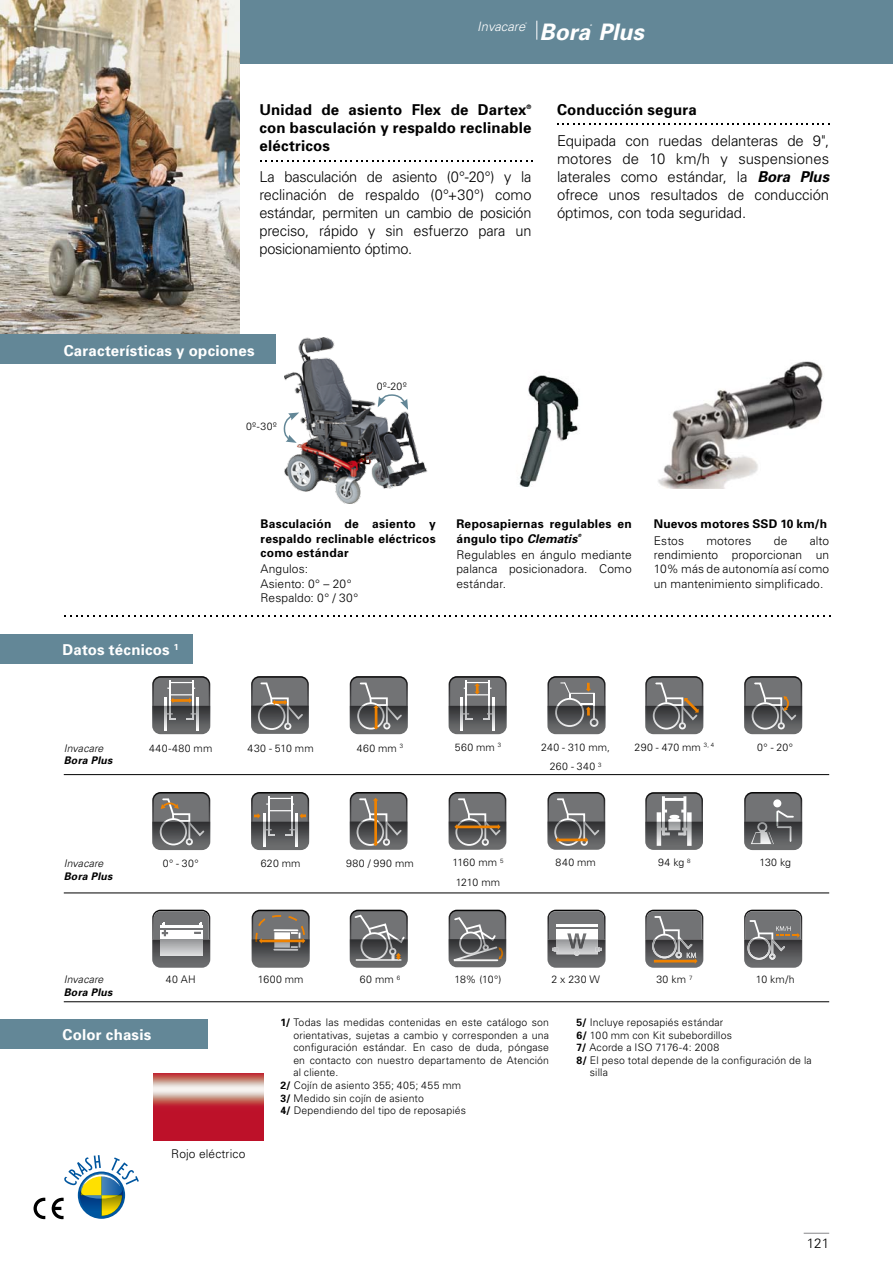
<style>
.page{position:relative;width:893px;height:1263px;background:#fff}
.page>*{position:absolute;margin:0;border:0;box-sizing:border-box;transform-origin:0 0}
.t1{font:italic 700 22.8px "Univers";color:#fff}
.t2{font:300 15px/18px "Univers";letter-spacing:-.01em;color:#000;text-align:justify}
.t3{font:700 15px/18px "Univers";letter-spacing:.015em;color:#000}
.t4{font:700 15px "Univers";letter-spacing:.015em;color:#fff}
.t5{font:300 13.5px "Univers";color:#000}
.t6{font:italic 300 12.9px "Univers";color:#fff}
.t7{font:300 12px/14.4px "Univers";letter-spacing:.01em;color:#000;text-align:justify}
.t8{font:700 12px/14.4px "Univers";letter-spacing:.02em;color:#000;text-align:justify}
.t9{font:300 10.5px/19.5px "Univers";letter-spacing:.015em;color:#000;text-align:center}
.t10{font:italic 300 10.5px "Univers";letter-spacing:.01em;color:#000}
.t11{font:italic 700 10.5px "Univers";letter-spacing:.02em;color:#000}
.t12{font:300 10.5px/19.5px "Univers";letter-spacing:-.01em;color:#000;text-align:center}
.t13{font:700 6.15px "Univers";color:#000}
.t14{font:italic 700 4.35px "Univers";color:#000}
.t15{font:italic 300 2.25px "Univers";color:#fff}
.t16{font:italic 700 2.25px "Univers";color:#fff}
.s1{font-weight:700;font-style:italic}
.s2{font-style:italic}
.s3{font-weight:700}
</style>
<div class="page">
<div style="left:0;top:634px;width:192px;height:30px;background:#638797"></div>
<hr style="left:64px;top:774px;width:765px;height:1px;background:#000">
<hr style="left:64px;top:893px;width:765px;height:1px;background:#000">
<svg style="left:152px;top:676px;width:58px;height:58px;background:#757473"></svg>
<svg style="left:251px;top:676px;width:58px;height:58px;background:#706f6f"></svg>
<svg style="left:350px;top:676px;width:58px;height:58px;background:#71706f"></svg>
<svg style="left:449px;top:676px;width:58px;height:58px;background:#747474"></svg>
<svg style="left:547px;top:676px;width:58px;height:58px;background:#70706f"></svg>
<svg style="left:645px;top:676px;width:58px;height:58px;background:#717070"></svg>
<svg style="left:744px;top:676px;width:58px;height:58px;background:#706f70"></svg>
<svg style="left:152px;top:792px;width:58px;height:58px;background:#706f6f"></svg>
<svg style="left:251px;top:792px;width:58px;height:58px;background:#737373"></svg>
<svg style="left:350px;top:792px;width:57px;height:58px;background:#736f6c"></svg>
<svg style="left:449px;top:792px;width:57px;height:58px;background:#74716d"></svg>
<svg style="left:547px;top:792px;width:58px;height:58px;background:#72706e"></svg>
<svg style="left:645px;top:792px;width:58px;height:58px;background:#818283"></svg>
<svg style="left:744px;top:792px;width:58px;height:58px;background:#6e6f71"></svg>
<svg style="left:152px;top:910px;width:58px;height:29px"></svg>
<hr style="left:159px;top:927px;width:45px;height:2px;background:#727375">
<img style="left:152px;top:939px;width:58px;height:29px">
<svg style="left:160px;top:939px;width:43px;height:17px"></svg>
<svg style="left:252px;top:910px;width:58px;height:58px;background:#78736c"></svg>
<svg style="left:350px;top:910px;width:58px;height:58px;background:#737374"></svg>
<svg style="left:448px;top:910px;width:58px;height:57px;background:#747475"></svg>
<img style="left:547px;top:956px;width:58px;height:12px">
<svg style="left:547px;top:910px;width:58px;height:46px"></svg>
<img style="left:646px;top:964px;width:56px;height:4px">
<svg style="left:645px;top:910px;width:58px;height:54px;background:#777370"></svg>
<img style="left:744px;top:960px;width:58px;height:8px">
<svg style="left:744px;top:910px;width:58px;height:50px;background:#737272"></svg>
<hr style="left:64px;top:1001px;width:765px;height:1px;background:#000">
<div style="left:0;top:1019px;width:207px;height:30px;background:#638797"></div>
<svg style="left:64px;top:615px;width:767px;height:2px"></svg>
<img style="left:153px;top:1074px;width:110px;height:66px">
<div style="left:236px;top:0;width:657px;height:64px;background:#638797"></div>
<svg style="left:536px;top:21px;width:1px;height:19px"></svg>
<img style="left:0;top:0;width:239px;height:334px">
<svg style="left:260px;top:161px;width:273px;height:1px"></svg>
<svg style="left:557px;top:123px;width:272px;height:1px"></svg>
<div style="left:0;top:334px;width:275px;height:30px;background:#638797"></div>
<img style="left:658px;top:361px;width:165px;height:127px">
<img style="left:519px;top:375px;width:60px;height:112px">
<img style="left:285px;top:337px;width:143px;height:167px">
<svg style="left:378px;top:393px;width:30px;height:17px"></svg>
<svg style="left:283px;top:412px;width:16px;height:31px"></svg>
<svg style="left:52px;top:1155px;width:87px;height:64px"></svg>
<svg style="left:34px;top:1198px;width:11px;height:21px"></svg>
<svg style="left:804px;top:1233px;width:25px;height:1px"></svg>
<p class="t6" style="left:477px;top:18px;width:49px">Invacare</p>
<p class="t15" style="left:525px;top:22px;width:3px">®</p>
<h1 class="t1" style="left:540px;top:18px;width:106px">Bora Plus</h1>
<p class="t16" style="left:590px;top:24px;width:3px">®</p>
<h2 class="t3" style="left:259px;top:101px;width:269px">Unidad de asiento Flex de Dartex</h2>
<p class="t13" style="left:527px;top:103px;width:6px">®</p>
<h2 class="t3" style="left:259px;top:119px;width:274px">con basculación y respaldo reclinable eléctricos</h2>
<h2 class="t2" style="left:259px;top:167px;width:274px">La basculación de asiento (0°-20°) y la reclinación de respaldo (0°+30°) como estándar, permiten un cambio de posición preciso, rápido y sin esfuerzo para un posicionamiento óptimo.</h2>
<h2 class="t3" style="left:557px;top:101px;width:141px">Conducción segura</h2>
<h2 class="t2" style="left:557px;top:131px;width:274px">Equipada con ruedas delanteras de 9", motores de 10 km/h y suspensiones laterales como estándar, la <span class="s1">Bora Plus </span>ofrece unos resultados de conducción óptimos, con toda seguridad.</h2>
<h2 class="t4" style="left:64px;top:341px;width:192px">Características y opciones</h2>
<p class="t9" style="left:246px;top:417px;width:32px">0º-30º</p>
<p class="t9" style="left:377px;top:376px;width:32px">0º-20º</p>
<p class="t8" style="left:260px;top:516px;width:177px">Basculación de asiento y respaldo reclinable eléctricos como estándar</p>
<p class="t7" style="left:260px;top:562px;width:99px;text-align:left">Angulos:<br>Asiento: 0° – 20°<br>Respaldo: 0° / 30°</p>
<p class="t8" style="left:456px;top:516px;width:177px">Reposapiernas regulables en ángulo tipo <span class="s2">Clematis</span></p>
<p class="t14" style="left:578px;top:533px;width:5px">®</p>
<p class="t7" style="left:456px;top:547px;width:177px">Regulables en ángulo mediante palanca posicionadora. Como estándar.</p>
<p class="t8" style="left:654px;top:516px;width:175px">Nuevos motores SSD 10 km/h</p>
<p class="t7" style="left:654px;top:533px;width:32px">Estos</p>
<p class="t7" style="left:706px;top:533px;width:46px">motores</p>
<p class="t7" style="left:774px;top:533px;width:15px">de</p>
<p class="t7" style="left:654px;top:533px;width:177px;text-indent:156px">alto rendimiento proporcionan un 10% más de autonomía así como un mantenimiento simplificado.</p>
<h2 class="t4" style="left:63px;top:640px;width:118px">Datos técnicos <sup>1</sup></h2>
<p class="t10" style="left:64px;top:742px;width:41px">Invacare</p>
<p class="t11" style="left:64px;top:754px;width:50px">Bora Plus</p>
<p class="t9" style="left:149px;top:738px;width:65px">440-480 mm</p>
<p class="t9" style="left:248px;top:738px;width:68px">430 - 510 mm</p>
<p class="t9" style="left:357px;top:738px;width:48px">460 mm <sup>3</sup></p>
<p class="t9" style="left:455px;top:737px;width:48px">560 mm <sup>3</sup></p>
<p class="t9" style="left:541px;top:737px;width:70px">240 - 310 mm,<br>260 - 340 <sup>3</sup></p>
<p class="t9" style="left:634px;top:737px;width:81px">290 - 470 mm <sup>3,</sup> <sup>4</sup></p>
<p class="t9" style="left:757px;top:737px;width:37px">0° - 20°</p>
<p class="t10" style="left:64px;top:857px;width:41px">Invacare</p>
<p class="t11" style="left:64px;top:870px;width:50px">Bora Plus</p>
<p class="t9" style="left:163px;top:854px;width:37px">0° - 30°</p>
<p class="t9" style="left:261px;top:854px;width:41px">620 mm</p>
<p class="t9" style="left:346px;top:854px;width:69px">980 / 990 mm</p>
<p class="t12" style="left:452px;top:852px;width:53px">1160 mm <sup>5<br></sup>1210 mm</p>
<p class="t9" style="left:556px;top:852px;width:42px">840 mm</p>
<p class="t9" style="left:658px;top:852px;width:34px">94 kg <sup>8</sup></p>
<p class="t9" style="left:759px;top:852px;width:33px">130 kg</p>
<p class="t10" style="left:64px;top:973px;width:41px">Invacare</p>
<p class="t11" style="left:64px;top:986px;width:50px">Bora Plus</p>
<h2 class="t4" style="left:63px;top:1025px;width:90px">Color chasis</h2>
<p class="t9" style="left:166px;top:969px;width:32px">40 AH</p>
<p class="t9" style="left:258px;top:969px;width:47px">1600 mm</p>
<p class="t9" style="left:360px;top:969px;width:42px">60 mm <sup>6</sup></p>
<p class="t9" style="left:454px;top:969px;width:49px">18% (10°)</p>
<p class="t9" style="left:551px;top:969px;width:50px">2 x 230 W</p>
<p class="t9" style="left:656px;top:969px;width:38px">30 km <sup>7</sup></p>
<p class="t9" style="left:756px;top:969px;width:40px">10 km/h</p>
<p class="t9" style="left:280px;top:1012px;width:270px"><span class="s3">1/</span> Todas las medidas contenidas en este catálogo son</p>
<p class="t9" style="left:293px;top:1025px;width:257px">orientativas, sujetas a cambio y corresponden a una</p>
<p class="t9" style="left:293px;top:1037px;width:257px">configuración estándar. En caso de duda, póngase</p>
<p class="t9" style="left:293px;top:1050px;width:257px">en contacto con nuestro departamento de Atención</p>
<p class="t9" style="left:293px;top:1063px;width:47px">al cliente.</p>
<p class="t9" style="left:280px;top:1075px;width:182px"><span class="s3">2/</span> Cojín de asiento 355; 405; 455 mm</p>
<p class="t9" style="left:280px;top:1088px;width:145px"><span class="s3">3/</span> Medido sin cojín de asiento</p>
<p class="t9" style="left:280px;top:1100px;width:187px"><span class="s3">4/</span> Dependiendo del tipo de reposapiés</p>
<p class="t9" style="left:577px;top:1012px;width:148px"><span class="s3">5/</span> Incluye reposapiés estándar</p>
<p class="t9" style="left:577px;top:1025px;width:157px"><span class="s3">6/</span> 100 mm con Kit subebordillos</p>
<p class="t9" style="left:577px;top:1037px;width:144px"><span class="s3">7/</span> Acorde a ISO 7176-4: 2008</p>
<p class="t9" style="left:577px;top:1050px;width:237px"><span class="s3">8/</span> El peso total depende de la configuración de la</p>
<p class="t9" style="left:590px;top:1063px;width:19px">silla</p>
<p class="t7" style="left:171px;top:1146px;width:76px">Rojo eléctrico</p>
<p class="t5" style="left:807px;top:1235px;width:24px">121</p>
</div>
